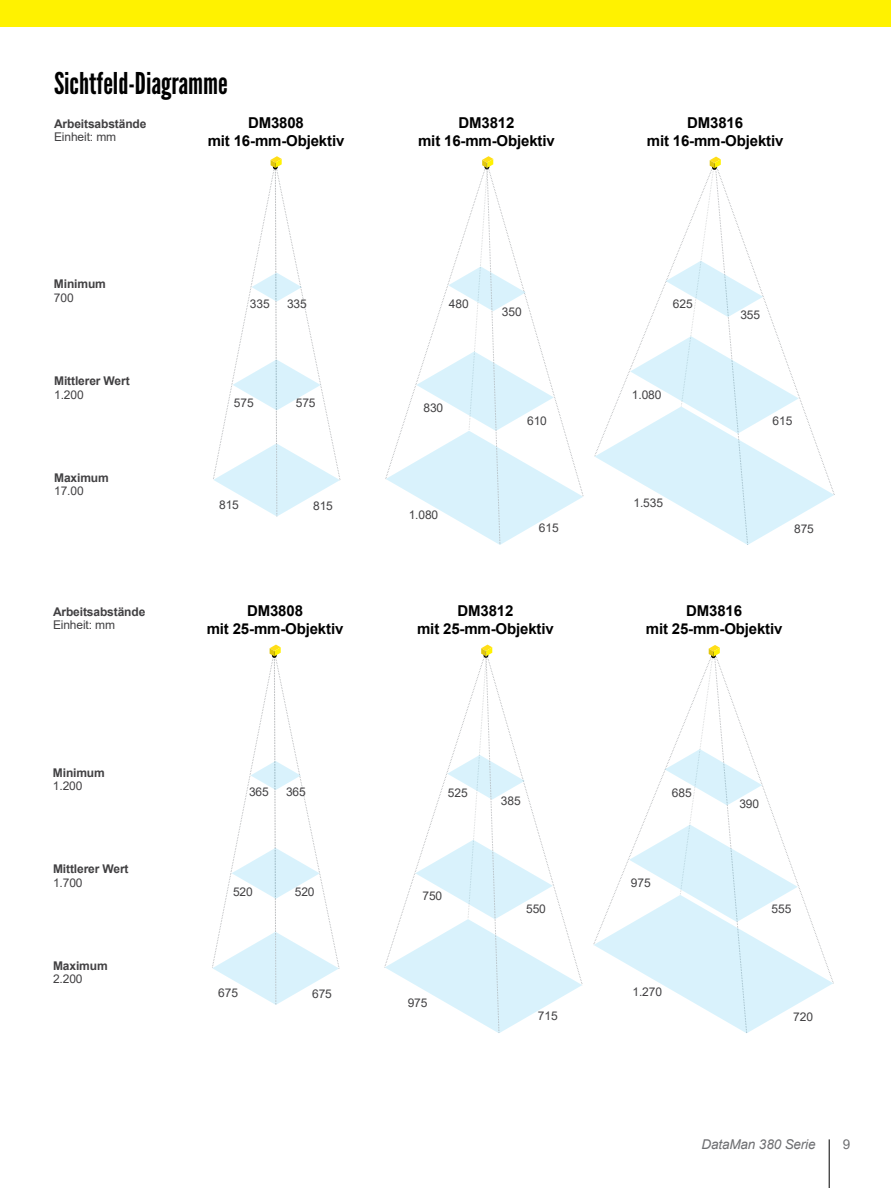
<style>
.page{position:relative;width:891px;height:1188px;background:#fff}
.page>*{position:absolute;margin:0;border:0;box-sizing:border-box;transform-origin:0 0}
.t1{font:30px "League Gothic";color:#000}
.t2{font:700 15px/18px "Arial";letter-spacing:-.01em;color:#000;text-align:center}
.t3{font:italic 13.5px "Arial";letter-spacing:-.01em;color:#6d6e71}
.t4{font:13.5px "Arial";color:#6d6e71}
.t5{font:12px "Arial";letter-spacing:-.01em;color:#414042}
.t6{font:700 12px "Arial";letter-spacing:-.01em;color:#414042}
</style>
<div class="page">
<svg style="left:213px;top:156px;width:128px;height:361px"></svg>
<svg style="left:594px;top:157px;width:241px;height:388px"></svg>
<svg style="left:385px;top:156px;width:199px;height:389px"></svg>
<svg style="left:212px;top:645px;width:128px;height:360px"></svg>
<svg style="left:593px;top:645px;width:241px;height:388px"></svg>
<svg style="left:384px;top:645px;width:199px;height:388px"></svg>
<hr style="left:829px;top:1139px;width:1px;height:49px;background:#000">
<div style="left:0;top:0;width:891px;height:27px;background:#fff200"></div>
<h1 class="t1" style="left:54px;top:65px;width:175px">Sichtfeld-Diagramme</h1>
<p class="t6" style="left:54px;top:115px;width:94px">Arbeitsabstände</p>
<p class="t5" style="left:54px;top:129px;width:64px">Einheit: mm</p>
<p class="t2" style="left:208px;top:114px;width:138px">DM3808<br>mit 16-mm-Objektiv</p>
<p class="t6" style="left:54px;top:276px;width:53px">Minimum</p>
<p class="t5" style="left:54px;top:289px;width:21px">700</p>
<p class="t6" style="left:54px;top:373px;width:77px">Mittlerer Wert</p>
<p class="t5" style="left:54px;top:386px;width:31px">1.200</p>
<p class="t6" style="left:54px;top:469px;width:56px">Maximum</p>
<p class="t5" style="left:54px;top:483px;width:31px">17.00</p>
<p class="t6" style="left:53px;top:604px;width:94px">Arbeitsabstände</p>
<p class="t5" style="left:53px;top:617px;width:64px">Einheit: mm</p>
<p class="t6" style="left:53px;top:765px;width:53px">Minimum</p>
<p class="t5" style="left:53px;top:778px;width:31px">1.200</p>
<p class="t6" style="left:53px;top:861px;width:77px">Mittlerer Wert</p>
<p class="t5" style="left:53px;top:875px;width:31px">1.700</p>
<p class="t6" style="left:53px;top:958px;width:56px">Maximum</p>
<p class="t5" style="left:53px;top:971px;width:31px">2.200</p>
<p class="t5" style="left:250px;top:296px;width:21px">335</p>
<p class="t5" style="left:287px;top:296px;width:21px">335</p>
<p class="t5" style="left:234px;top:395px;width:21px">575</p>
<p class="t5" style="left:296px;top:395px;width:21px">575</p>
<p class="t5" style="left:219px;top:496px;width:21px">815</p>
<p class="t5" style="left:313px;top:497px;width:21px">815</p>
<p class="t2" style="left:207px;top:602px;width:138px">DM3808<br>mit 25-mm-Objektiv</p>
<p class="t5" style="left:249px;top:784px;width:21px">365</p>
<p class="t5" style="left:286px;top:784px;width:21px">365</p>
<p class="t5" style="left:233px;top:883px;width:21px">520</p>
<p class="t5" style="left:295px;top:883px;width:21px">520</p>
<p class="t5" style="left:218px;top:985px;width:21px">675</p>
<p class="t5" style="left:312px;top:986px;width:21px">675</p>
<p class="t2" style="left:418px;top:114px;width:138px">DM3812<br>mit 16-mm-Objektiv</p>
<p class="t2" style="left:647px;top:114px;width:138px">DM3816<br>mit 16-mm-Objektiv</p>
<p class="t5" style="left:449px;top:296px;width:21px">480</p>
<p class="t5" style="left:502px;top:304px;width:21px">350</p>
<p class="t5" style="left:424px;top:400px;width:21px">830</p>
<p class="t5" style="left:409px;top:506px;width:31px">1.080</p>
<p class="t5" style="left:527px;top:412px;width:21px">610</p>
<p class="t5" style="left:539px;top:520px;width:21px">615</p>
<p class="t5" style="left:673px;top:296px;width:21px">625</p>
<p class="t5" style="left:632px;top:386px;width:31px">1.080</p>
<p class="t5" style="left:633px;top:495px;width:31px">1.535</p>
<p class="t5" style="left:740px;top:307px;width:21px">355</p>
<p class="t5" style="left:773px;top:412px;width:21px">615</p>
<p class="t5" style="left:794px;top:520px;width:21px">875</p>
<p class="t2" style="left:417px;top:602px;width:138px">DM3812<br>mit 25-mm-Objektiv</p>
<p class="t2" style="left:646px;top:602px;width:138px">DM3816<br>mit 25-mm-Objektiv</p>
<p class="t5" style="left:448px;top:784px;width:21px">525</p>
<p class="t5" style="left:501px;top:792px;width:21px">385</p>
<p class="t5" style="left:423px;top:888px;width:21px">750</p>
<p class="t5" style="left:408px;top:995px;width:21px">975</p>
<p class="t5" style="left:526px;top:901px;width:21px">550</p>
<p class="t5" style="left:538px;top:1008px;width:21px">715</p>
<p class="t5" style="left:672px;top:784px;width:21px">685</p>
<p class="t5" style="left:631px;top:875px;width:21px">975</p>
<p class="t5" style="left:632px;top:983px;width:31px">1.270</p>
<p class="t5" style="left:739px;top:795px;width:21px">390</p>
<p class="t5" style="left:772px;top:901px;width:21px">555</p>
<p class="t5" style="left:793px;top:1008px;width:21px">720</p>
<p class="t3" style="left:702px;top:1136px;width:116px">DataMan 380 Serie</p>
<p class="t4" style="left:843px;top:1135px;width:9px">9</p>
</div>
